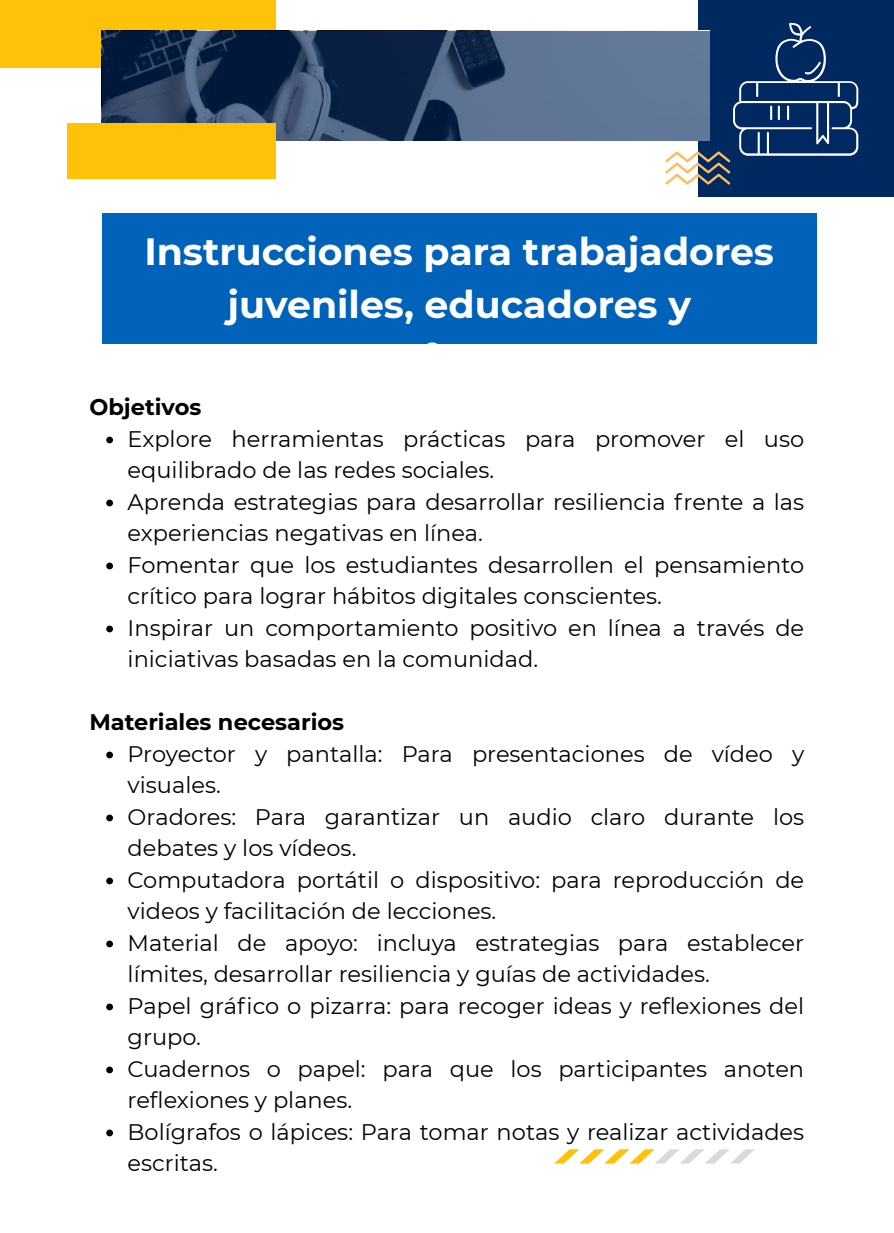
<style>
.page{position:relative;width:894px;height:1233px;background:#fff}
.page>*{position:absolute;margin:0;border:0;box-sizing:border-box;transform-origin:0 0}
.t1{font:700 37.8px/52.8px "Montserrat";color:#fff;text-align:center}
.t2{font:22.5px/31.5px "Montserrat";color:#000}
.t3{font:700 22.5px "Montserrat";color:#000}
</style>
<div class="page">
<div style="left:697px;top:0;width:196px;height:197px;background:#002961"></div>
<div style="left:0;top:0;width:276px;height:68px;background:#fec209"></div>
<svg style="left:554px;top:1149px;width:200px;height:15px"></svg>
<svg style="left:102px;top:31px;width:563px;height:109px"></svg>
<div style="left:67px;top:124px;width:209px;height:55px;background:#fec209"></div>
<svg style="left:665px;top:23px;width:193px;height:162px"></svg>
<div style="left:102px;top:213px;width:714px;height:131px;background:#0062b9"></div>
<svg style="left:106px;top:437px;width:7px;height:6px"></svg>
<svg style="left:106px;top:500px;width:7px;height:6px"></svg>
<svg style="left:106px;top:563px;width:7px;height:6px"></svg>
<svg style="left:106px;top:626px;width:7px;height:6px"></svg>
<svg style="left:106px;top:752px;width:7px;height:6px"></svg>
<svg style="left:106px;top:815px;width:7px;height:6px"></svg>
<svg style="left:106px;top:878px;width:7px;height:6px"></svg>
<svg style="left:106px;top:941px;width:7px;height:6px"></svg>
<svg style="left:106px;top:1004px;width:7px;height:6px"></svg>
<svg style="left:106px;top:1067px;width:7px;height:6px"></svg>
<svg style="left:106px;top:1130px;width:7px;height:6px"></svg>
<h1 class="t1" style="left:144px;top:225px;width:631px">Instrucciones para trabajadores juveniles, educadores y</h1>
<p class="t3" style="left:89px;top:393px;width:113px">Objetivos</p>
<p class="t2" style="left:128px;top:423px;width:678px">Explore herramientas prácticas para promover el uso equilibrado de las redes sociales.<br>Aprenda estrategias para desarrollar resiliencia frente a las experiencias negativas en línea.<br>Fomentar que los estudiantes desarrollen el pensamiento crítico para lograr hábitos digitales conscientes.<br>Inspirar un comportamiento positivo en línea a través de iniciativas basadas en la comunidad.</p>
<p class="t3" style="left:89px;top:708px;width:256px">Materiales necesarios</p>
<p class="t2" style="left:128px;top:738px;width:678px">Proyector y pantalla: Para presentaciones de vídeo y visuales.<br>Oradores: Para garantizar un audio claro durante los debates y los vídeos.<br>Computadora portátil o dispositivo: para reproducción de videos y facilitación de lecciones.<br>Material de apoyo: incluya estrategias para establecer límites, desarrollar resiliencia y guías de actividades.<br>Papel gráfico o pizarra: para recoger ideas y reflexiones del grupo.<br>Cuadernos o papel: para que los participantes anoten reflexiones y planes.<br>Bolígrafos o lápices: Para tomar notas y realizar actividades escritas.</p>
</div>
